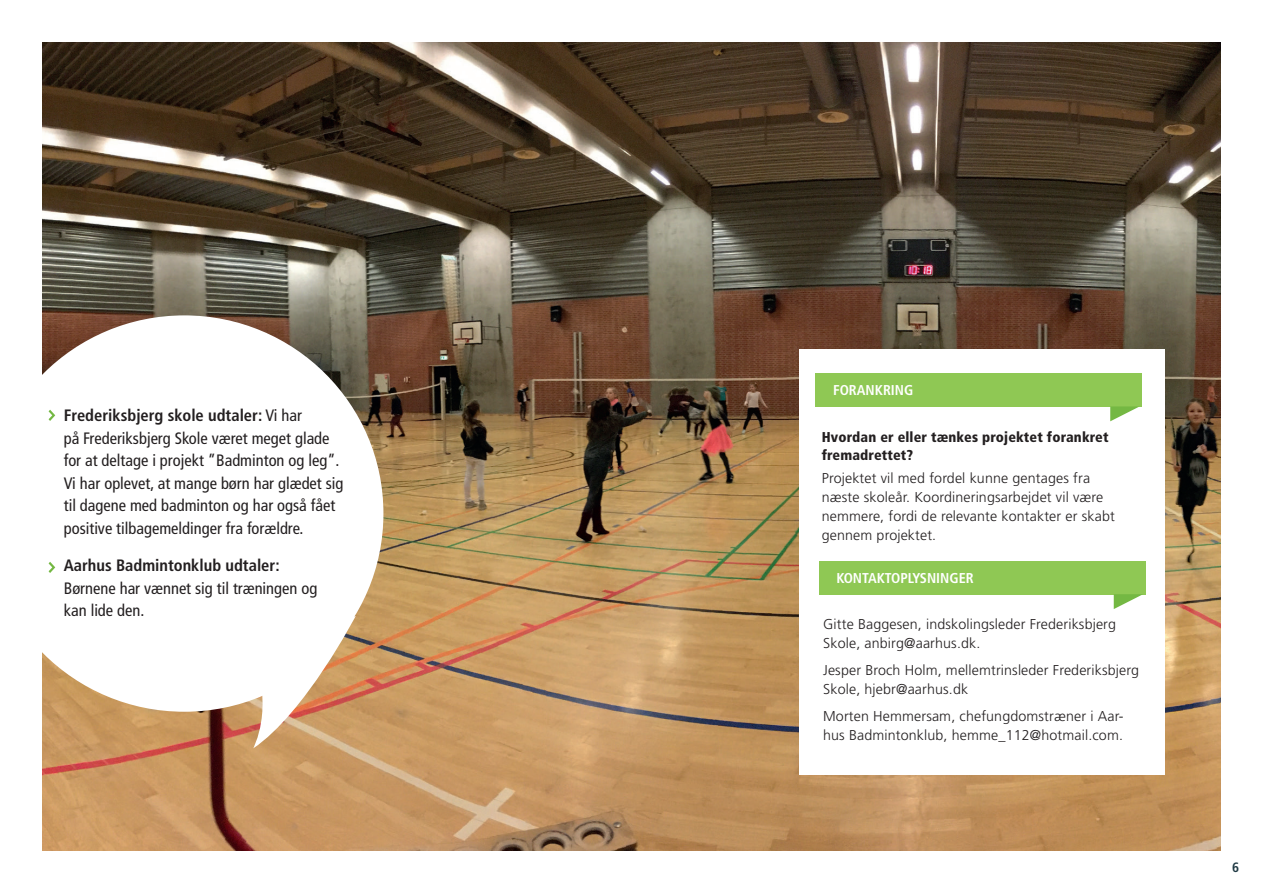
<style>
.page{position:relative;width:1263px;height:893px;background:#fff}
.page>*{position:absolute;margin:0;border:0;box-sizing:border-box;transform-origin:0 0}
.t1{font:condensed 16.5px/22.5px "Frutiger";color:#231f20}
.t2{font:700 condensed 16.5px "Frutiger";color:#231f20}
.t3{font:300 14.25px/18.8px "Frutiger";letter-spacing:.01em;color:#231f20}
.t4{font:900 condensed 14.25px/18.8px "Frutiger";letter-spacing:.01em;color:#231f20}
.t5{font:700 condensed 14.25px "Frutiger";color:#fff}
.t6{font:700 condensed 13.5px "Frutiger";color:#203a44}
.s1{font-weight:700}
</style>
<div class="page">
<img style="left:43px;top:43px;width:1177px;height:807px">
<svg style="left:42px;top:315px;width:341px;height:397px"></svg>
<svg style="left:252px;top:616px;width:104px;height:132px"></svg>
<svg style="left:49px;top:410px;width:6px;height:11px"></svg>
<svg style="left:49px;top:562px;width:6px;height:11px"></svg>
<div style="left:799px;top:349px;width:366px;height:426px;background:#fff"></div>
<div style="left:819px;top:561px;width:326px;height:33px;background:#8fc854"></div>
<svg style="left:1114px;top:594px;width:29px;height:15px"></svg>
<div style="left:815px;top:373px;width:327px;height:33px;background:#8fc854"></div>
<svg style="left:1110px;top:406px;width:29px;height:15px"></svg>
<p class="t1" style="left:64px;top:404px;width:281px"><span class="s1">Frederiksbjerg skole udtaler:</span> Vi har<br>på Frederiksbjerg Skole været meget glade for at deltage i projekt ”Badminton og leg”.<br>Vi har oplevet, at mange børn har glædet sig til dagene med badminton og har også fået positive tilbagemeldinger fra forældre.</p>
<p class="t2" style="left:64px;top:556px;width:217px">Aarhus Badmintonklub udtaler:</p>
<p class="t1" style="left:64px;top:577px;width:255px">Børnene har vænnet sig til træningen og kan lide den.</p>
<p class="t5" style="left:833px;top:382px;width:82px">FORANKRING</p>
<p class="t4" style="left:822px;top:427px;width:288px">Hvordan er eller tænkes projektet forankret fremadrettet?</p>
<p class="t3" style="left:822px;top:469px;width:295px">Projektet vil med fordel kunne gentages fra næste skoleår. Koordineringsarbejdet vil være nemmere, fordi de relevante kontakter er skabt gennem projektet.</p>
<p class="t5" style="left:837px;top:569px;width:139px">KONTAKTOPLYSNINGER</p>
<p class="t3" style="left:823px;top:615px;width:294px">Gitte Baggesen, indskolingsleder Frederiksbjerg<br>Skole, anbirg@aarhus.dk.</p>
<p class="t3" style="left:823px;top:661px;width:318px">Jesper Broch Holm, mellemtrinsleder Frederiksbjerg<br>Skole, hjebr@aarhus.dk</p>
<p class="t3" style="left:823px;top:707px;width:302px">Morten Hemmersam, chefungdomstræner i Aar&shy;hus Badmintonklub, hemme_112@hotmail.com.</p>
<p class="t6" style="left:1232px;top:860px;width:9px">6</p>
</div>
